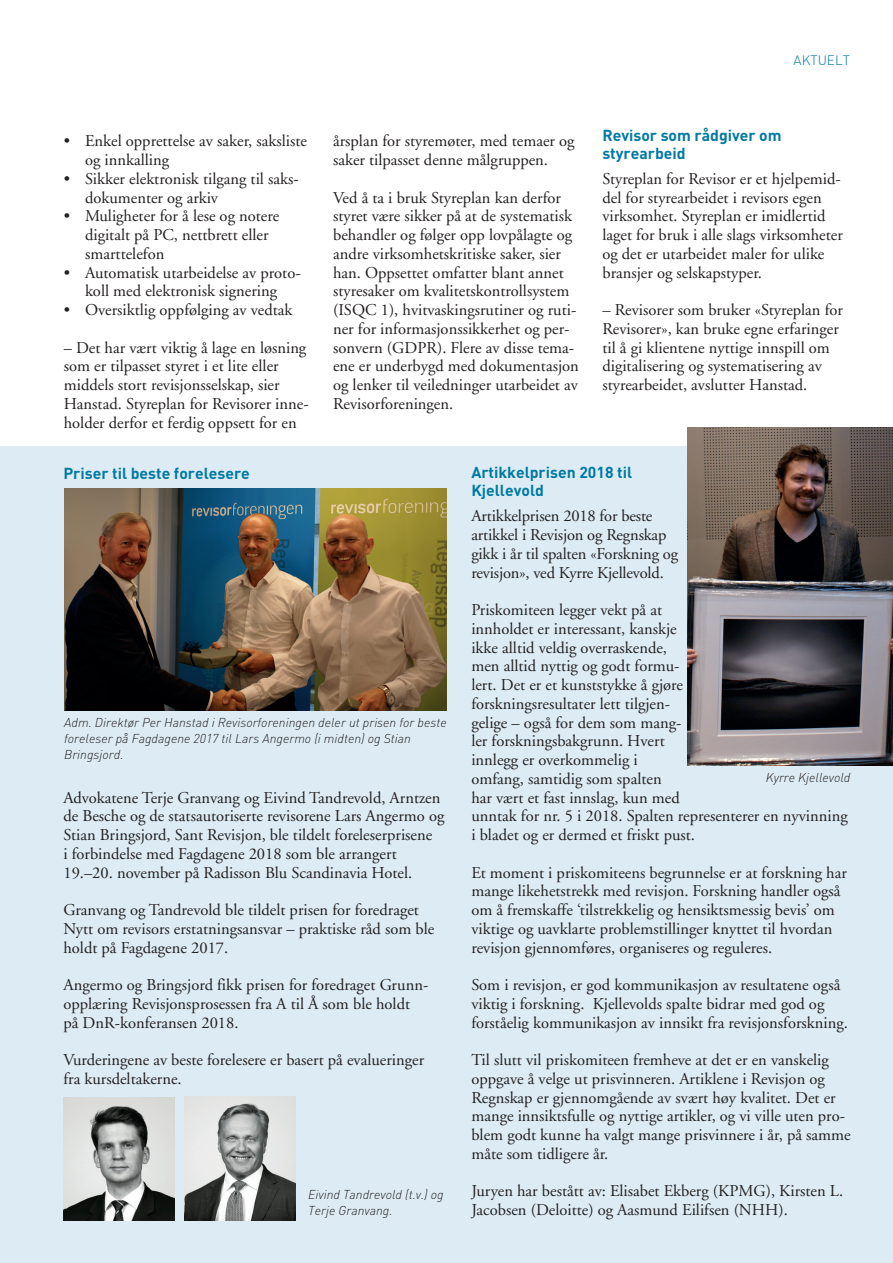
<style>
.page{position:relative;width:893px;height:1263px;background:#fff}
.page>*{position:absolute;margin:0;border:0;box-sizing:border-box;transform-origin:0 0}
.t1{font:16.5px/18.8px "Adobe Garamond";color:#231f20}
.t2{font:700 15.75px/18px "DIN";color:#0079a3}
.t3{font:300 13.5px "DIN";color:#0079a3}
.t4{font:italic 300 12.75px/15.8px "DIN";color:#231f20}
</style>
<div class="page">
<div style="left:0;top:446px;width:893px;height:817px;background:#ddecf4"></div>
<img style="left:64px;top:488px;width:383px;height:222px">
<img style="left:63px;top:1097px;width:111px;height:124px">
<img style="left:185px;top:1097px;width:111px;height:123px">
<img style="left:687px;top:428px;width:206px;height:337px">
<p class="t3" style="left:794px;top:52px;width:17px">Aktuelt</p>
<p class="t2" style="left:602px;top:125px;width:181px">Revisor som rådgiver om styrearbeid</p>
<p class="t1" style="left:602px;top:170px;width:242px">Styreplan for Revisor er et hjelpemid&shy;del for styrearbeidet i revisors egen virksomhet. Styreplan er imidlertid laget for bruk i alle slags virksomheter og det er utarbeidet maler for ulike bransjer og selskapstyper.</p>
<p class="t1" style="left:602px;top:301px;width:242px">– Revisorer som bruker «Styreplan for Revisorer», kan bruke egne erfaringer til å gi klientene nyttige innspill om digitalisering og systematisering av styrearbeidet, avslutter Hanstad.</p>
<p class="t1" style="left:85px;top:132px;width:223px;text-indent:-21px">• Enkel opprettelse av saker, saksliste og innkalling</p>
<p class="t1" style="left:85px;top:170px;width:215px;text-indent:-21px">• Sikker elektronisk tilgang til saks&shy;dokumenter og arkiv</p>
<p class="t1" style="left:85px;top:207px;width:196px;text-indent:-21px">• Muligheter for å lese og notere digitalt på PC, nettbrett eller smarttelefon</p>
<p class="t1" style="left:64px;top:263px;width:238px;text-align:center">• Automatisk utarbeidelse av proto&shy;koll med elektronisk signering</p>
<p class="t1" style="left:64px;top:301px;width:230px">• Oversiktlig oppfølging av vedtak</p>
<p class="t1" style="left:64px;top:338px;width:246px">– Det har vært viktig å lage en løsning som er tilpasset styret i et lite eller middels stort revisjonsselskap, sier Hanstad. Styreplan for Revisorer inne&shy;holder derfor et ferdig oppsett for en</p>
<p class="t2" style="left:63px;top:463px;width:188px">Priser til beste forelesere</p>
<p class="t1" style="left:333px;top:132px;width:243px">årsplan for styremøter, med temaer og saker tilpasset denne målgruppen.</p>
<p class="t1" style="left:333px;top:188px;width:247px">Ved å ta i bruk Styreplan kan derfor styret være sikker på at de systematisk behandler og følger opp lovpålagte og andre virksomhetskritiske saker, sier han. Oppsettet omfatter blant annet styresaker om kvalitetskontrollsystem (ISQC 1), hvitvaskingsrutiner og ruti&shy;ner for informasjonssikkerhet og per&shy;sonvern (GDPR). Flere av disse tema&shy;ene er underbygd med dokumentasjon og lenker til veiledninger utarbeidet av Revisorforeningen.</p>
<p class="t2" style="left:471px;top:463px;width:162px">Artikkelprisen 2018 til<br>Kjellevold</p>
<p class="t1" style="left:471px;top:507px;width:208px">Artikkelprisen 2018 for beste artikkel i Revisjon og Regnskap gikk i år til spalten «Forskning og revisjon», ved Kyrre Kjellevold.</p>
<p class="t1" style="left:471px;top:601px;width:378px">Priskomiteen legger vekt på at<br>innholdet er interessant, kanskje<br>ikke alltid veldig overraskende,<br>men alltid nyttig og godt formu-<br>lert. Det er et kunststykke å gjøre<br>forskningsresultater lett tilgjen-<br>gelige – også for dem som mang-<br>ler forskningsbakgrunn. Hvert<br>innlegg er overkommelig i<br>omfang, samtidig som spalten<br>har vært et fast innslag, kun med<br>unntak for nr. 5 i 2018. Spalten representerer en nyvinning i bladet og er dermed et friskt pust.</p>
<p class="t1" style="left:471px;top:863px;width:377px">Et moment i priskomiteens begrunnelse er at forskning har mange likehetstrekk med revisjon. Forskning handler også om å fremskaffe ‘tilstrekkelig og hensiktsmessig bevis’ om viktige og uavklarte problemstillinger knyttet til hvordan revisjon gjennomføres, organiseres og reguleres.</p>
<p class="t1" style="left:471px;top:976px;width:378px">Som i revisjon, er god kommunikasjon av resultatene også viktig i forskning. Kjellevolds spalte bidrar med god og forståelig kommunikasjon av innsikt fra revisjonsforskning.</p>
<p class="t1" style="left:471px;top:1051px;width:381px">Til slutt vil priskomiteen fremheve at det er en vanskelig oppgave å velge ut prisvinneren. Artiklene i Revisjon og Regnskap er gjennomgående av svært høy kvalitet. Det er mange innsiktsfulle og nyttige artikler, og vi ville uten pro&shy;blem godt kunne ha valgt mange prisvinnere i år, på samme måte som tidligere år.</p>
<p class="t1" style="left:471px;top:1182px;width:373px">Juryen har bestått av: Elisabet Ekberg (KPMG), Kirsten L.<br>Jacobsen (Deloitte) og Aasmund Eilifsen (NHH).</p>
<p class="t4" style="left:64px;top:715px;width:384px">Adm. Direktør Per Hanstad i Revisorforeningen deler ut prisen for beste foreleser på Fagdagene 2017 til Lars Angermo (i midten) og Stian<br>Bringsjord.</p>
<p class="t4" style="left:766px;top:769px;width:86px">Kyrre Kjellevold</p>
<p class="t1" style="left:63px;top:788px;width:382px">Advokatene Terje Granvang og Eivind Tandrevold, Arntzen de Besche og de statsautoriserte revisorene Lars Angermo og Stian Bringsjord, Sant Revisjon, ble tildelt foreleserprisene<br>i forbindelse med Fagdagene 2018 som ble arrangert 19.–20. november på Radisson Blu Scandinavia Hotel.</p>
<p class="t1" style="left:63px;top:901px;width:372px">Granvang og Tandrevold ble tildelt prisen for foredraget<br>Nytt om revisors erstatningsansvar – praktiske råd som ble holdt på Fagdagene 2017.</p>
<p class="t1" style="left:63px;top:976px;width:366px">Angermo og Bringsjord fikk prisen for foredraget Grunn&shy;opplæring Revisjonsprosessen fra A til Å som ble holdt på DnR-konferansen 2018.</p>
<p class="t1" style="left:63px;top:1051px;width:362px">Vurderingene av beste forelesere er basert på evalueringer fra kursdeltakerne.</p>
<p class="t4" style="left:308px;top:1187px;width:137px">Eivind Tandrevold (t.v.) og<br>Terje Granvang.</p>
</div>
